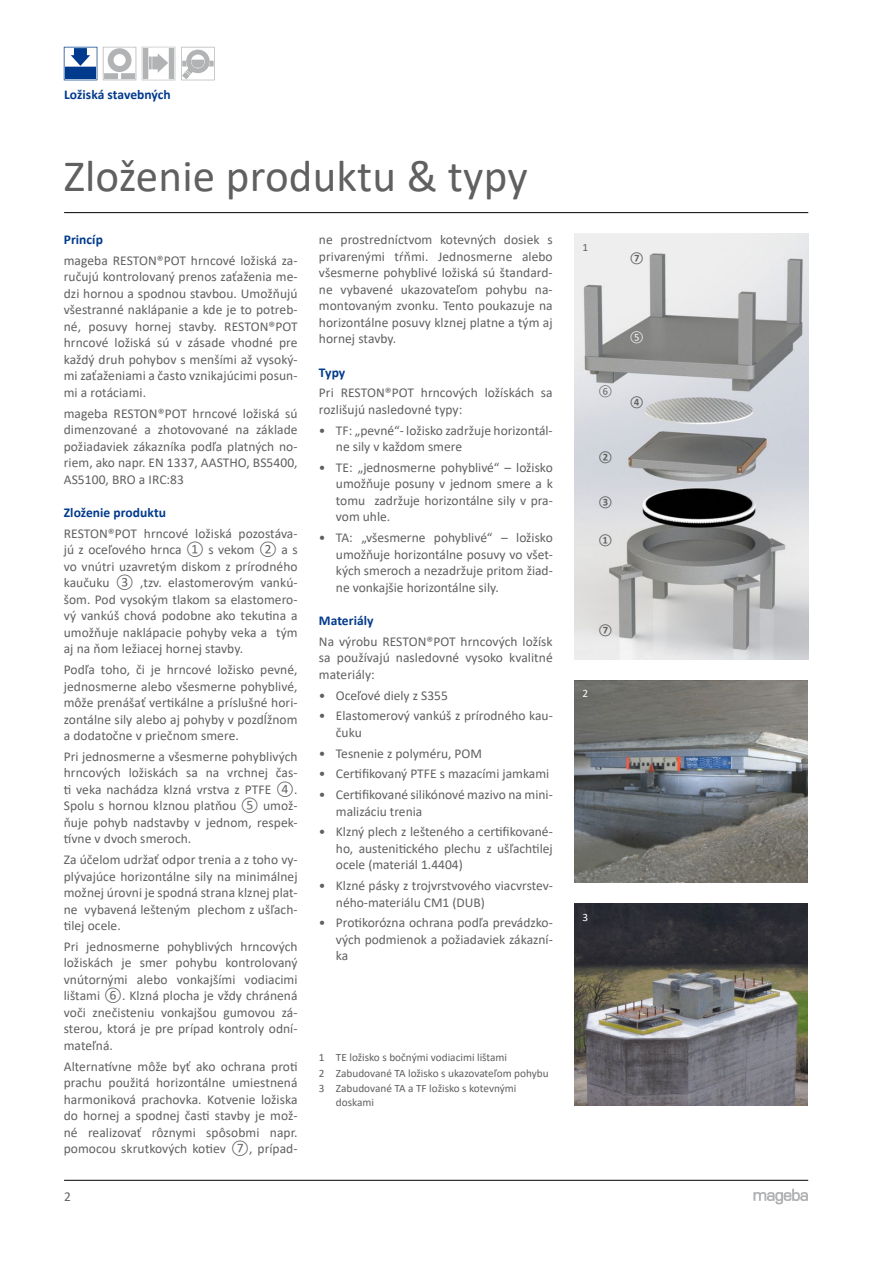
<style>
.page{position:relative;width:893px;height:1263px;background:#fff}
.page>*{position:absolute;margin:0;border:0;box-sizing:border-box;transform-origin:0 0}
.t1{font:45px "Calibri";letter-spacing:.005em;color:#616060}
.t2{font:13.5px/16.5px "Calibri";color:#616060;text-align:justify}
.t3{font:700 13.5px "Calibri";letter-spacing:.005em;color:#003a8c}
.t4{font:11.25px/15.6px "Calibri";color:#616060}
.t5{font:11.25px "Calibri";color:#fff}
.t6{font:700 10.5px "Calibri";color:#616060}
.t7{font:10.5px "Calibri";color:#fff}
.t8{font:10.5px "Calibri";color:#616060}
</style>
<div class="page">
<hr style="left:64px;top:1180px;width:744px;height:1px;background:#000">
<hr style="left:64px;top:212px;width:744px;height:1px;background:#000">
<svg style="left:753px;top:1189px;width:55px;height:15px"></svg>
<svg style="left:103px;top:47px;width:33px;height:33px"></svg>
<svg style="left:64px;top:47px;width:33px;height:33px"></svg>
<div style="left:65px;top:67px;width:31px;height:5px;background:#003a8c"></div>
<div style="left:65px;top:73px;width:31px;height:6px;background:#003a8c"></div>
<svg style="left:181px;top:47px;width:34px;height:33px"></svg>
<svg style="left:182px;top:72px;width:8px;height:7px"></svg>
<svg style="left:142px;top:47px;width:33px;height:33px"></svg>
<img style="left:574px;top:234px;width:234px;height:425px">
<img style="left:574px;top:680px;width:234px;height:202px">
<img style="left:574px;top:904px;width:234px;height:202px">
<p class="t3" style="left:64px;top:85px;width:108px">Ložiská stavebných</p>
<h1 class="t1" style="left:64px;top:145px;width:466px">Zloženie produktu &amp; typy</h1>
<p class="t3" style="left:64px;top:230px;width:41px">Princíp</p>
<p class="t2" style="left:64px;top:252px;width:235px">mageba RESTON®POT hrncové ložiská za&shy;ručujú kontrolovaný prenos zaťaženia me&shy;dzi hornou a spodnou stavbou. Umožňujú všestranné naklápanie a kde je to potreb&shy;né, posuvy hornej stavby. RESTON®POT hrncové ložiská sú v zásade vhodné pre každý druh pohybov s menšími až vysoký&shy;mi zaťaženiami a často vznikajúcimi posun&shy;mi a rotáciami.</p>
<p class="t2" style="left:64px;top:404px;width:235px">mageba RESTON®POT hrncové ložiská sú dimenzované a zhotovované na základe požiadaviek zákazníka podľa platných no&shy;riem, ako napr. EN 1337, AASTHO, BS5400, AS5100, BRO a IRC:83</p>
<p class="t3" style="left:64px;top:503px;width:104px">Zloženie produktu</p>
<p class="t2" style="left:64px;top:525px;width:235px">RESTON®POT hrncové ložiská pozostáva&shy;jú z oceľového hrnca ① s vekom ② a s vo vnútri uzavretým diskom z prírodného kaučuku ③ ,tzv. elastomerovým vankú&shy;šom. Pod vysokým tlakom sa elastomero&shy;vý vankúš chová podobne ako tekutina a umožňuje naklápacie pohyby veka a tým aj na ňom ležiacej hornej stavby.</p>
<p class="t2" style="left:64px;top:661px;width:235px">Podľa toho, či je hrncové ložisko pevné, jednosmerne alebo všesmerne pohyblivé, môže prenášať vertikálne a príslušné hori&shy;zontálne sily alebo aj pohyby v pozdĺžnom a dodatočne v priečnom smere.</p>
<p class="t2" style="left:64px;top:748px;width:235px">Pri jednosmerne a všesmerne pohyblivých hrncových ložiskách sa na vrchnej čas&shy;ti veka nachádza klzná vrstva z PTFE ④.<br>Spolu s hornou klznou platňou ⑤ umož&shy;ňuje pohyb nadstavby v jednom, respek&shy;tívne v dvoch smeroch.</p>
<p class="t2" style="left:64px;top:851px;width:235px">Za účelom udržať odpor trenia a z toho vy&shy;plývajúce horizontálne sily na minimálnej možnej úrovni je spodná strana klznej plat&shy;ne vybavená lešteným plechom z ušľach&shy;tilej ocele.</p>
<p class="t2" style="left:64px;top:938px;width:235px">Pri jednosmerne pohyblivých hrncových ložiskách je smer pohybu kontrolovaný vnútornými alebo vonkajšími vodiacimi lištami ⑥. Klzná plocha je vždy chránená voči znečisteniu vonkajšou gumovou zá&shy;sterou, ktorá je pre prípad kontroly odní&shy;mateľná.</p>
<p class="t2" style="left:64px;top:1057px;width:235px">Alternatívne môže byť ako ochrana proti prachu použitá horizontálne umiestnená harmoniková prachovka. Kotvenie ložiska do hornej a spodnej časti stavby je mož&shy;né realizovať rôznymi spôsobmi napr. pomocou skrutkových kotiev ⑦, prípad-</p>
<p class="t4" style="left:319px;top:1049px;width:231px">1 TE ložisko s bočnými vodiacimi lištami<br>2 Zabudované TA ložisko s ukazovateľom pohybu<br>3 Zabudované TA a TF ložisko s kotevnými</p>
<p class="t2" style="left:319px;top:231px;width:235px">ne prostredníctvom kotevných dosiek s privarenými tŕňmi. Jednosmerne alebo všesmerne pohyblivé ložiská sú štandard&shy;ne vybavené ukazovateľom pohybu na&shy;montovaným zvonku. Tento poukazuje na horizontálne posuvy klznej platne a tým aj hornej stavby.</p>
<p class="t3" style="left:319px;top:362px;width:28px">Typy</p>
<p class="t2" style="left:319px;top:384px;width:235px">Pri RESTON®POT hrncových ložískách sa rozlišujú nasledovné typy:</p>
<p class="t2" style="left:336px;top:421px;width:218px;text-indent:-17px">• TF: „pevné“- ložisko zadržuje horizontál&shy;ne sily v každom smere</p>
<p class="t2" style="left:336px;top:459px;width:218px;text-indent:-17px">• TE: „jednosmerne pohyblivé“ – ložisko umožňuje posuny v jednom smere a k tomu zadržuje horizontálne sily v pra&shy;vom uhle.</p>
<p class="t2" style="left:336px;top:529px;width:218px;text-indent:-17px">• TA: „všesmerne pohyblivé“ – ložisko umožňuje horizontálne posuvy vo všet&shy;kých smeroch a nezadržuje pritom žiad&shy;ne vonkajšie horizontálne sily.</p>
<p class="t3" style="left:319px;top:611px;width:56px">Materiály</p>
<p class="t2" style="left:319px;top:633px;width:235px">Na výrobu RESTON®POT hrncových ložísk sa používajú nasledovné vysoko kvalitné materiály:</p>
<p class="t2" style="left:319px;top:686px;width:131px">• Oceľové diely z S355</p>
<p class="t2" style="left:336px;top:707px;width:218px;text-indent:-17px">• Elastomerový vankúš z prírodného kau&shy;čuku</p>
<p class="t2" style="left:319px;top:744px;width:165px">• Tesnenie z polyméru, POM</p>
<p class="t2" style="left:319px;top:765px;width:232px">• Certifikovaný PTFE s mazacími jamkami</p>
<p class="t2" style="left:336px;top:786px;width:218px;text-indent:-17px">• Certifikované silikónové mazivo na mini&shy;malizáciu trenia</p>
<p class="t2" style="left:336px;top:823px;width:218px;text-indent:-17px">• Klzný plech z lešteného a certifikované&shy;ho, austenitického plechu z ušľachtilej ocele (materiál 1.4404)</p>
<p class="t2" style="left:336px;top:877px;width:218px;text-indent:-17px">• Klzné pásky z trojvrstvového viacvrstev&shy;ného-materiálu CM1 (DUB)</p>
<p class="t2" style="left:336px;top:914px;width:218px;text-indent:-17px">• Protikorózna ochrana podľa prevádzko&shy;vých podmienok a požiadaviek zákazní&shy;ka</p>
<p class="t4" style="left:336px;top:1094px;width:40px">doskami</p>
<p class="t2" style="left:64px;top:1188px;width:8px">2</p>
<p class="t4" style="left:583px;top:239px;width:7px">1</p>
<p class="t6" style="left:630px;top:251px;width:15px">⑦</p>
<p class="t8" style="left:598px;top:384px;width:15px">⑥</p>
<p class="t6" style="left:598px;top:450px;width:15px">②</p>
<p class="t6" style="left:598px;top:495px;width:15px">③</p>
<p class="t6" style="left:598px;top:533px;width:15px">①</p>
<p class="t7" style="left:630px;top:331px;width:15px">⑤</p>
<p class="t6" style="left:630px;top:395px;width:15px">④</p>
<p class="t6" style="left:598px;top:623px;width:15px">⑦</p>
<p class="t5" style="left:583px;top:686px;width:7px">2</p>
<p class="t5" style="left:583px;top:909px;width:7px">3</p>
</div>
